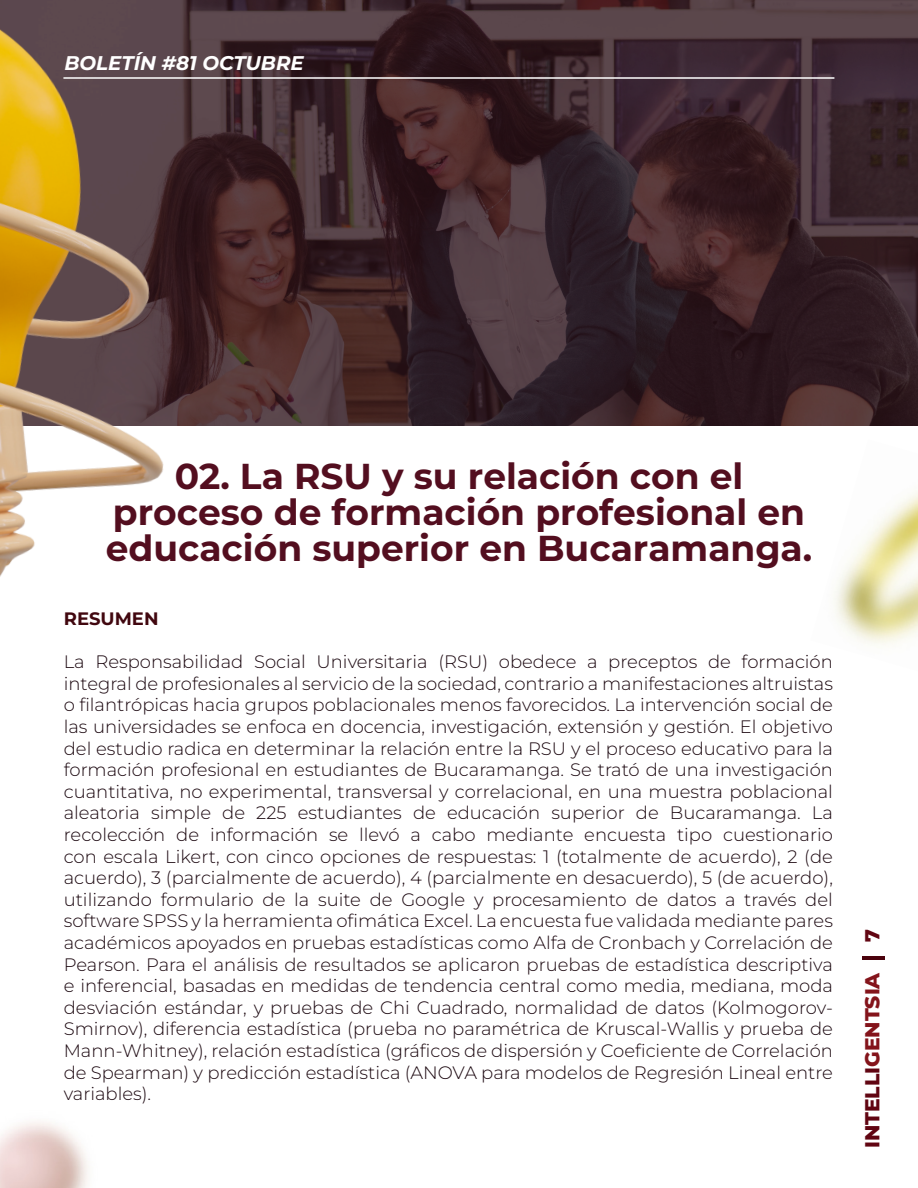
<style>
.page{position:relative;width:918px;height:1188px;background:#fff}
.page>*{position:absolute;margin:0;border:0;box-sizing:border-box;transform-origin:0 0}
.t1{font:100 36px/36px "Montserrat";color:#530e1f;text-align:center}
.t2{font:800 20.25px "Montserrat";color:#610512}
.t3{font:800 20.25px "Montserrat";color:#620613}
.t4{font:italic 700 19.8px "Montserrat";color:#fff}
.t5{font:300 18px/21.6px "Montserrat";color:#1b070f;text-align:justify}
.t6{font:100 18px "Montserrat";color:#41070f}
.s1{color:#84141b}
</style>
<div class="page">
<hr style="left:862px;top:956px;width:23px;height:4px;background:#4b020d">
<img style="left:834px;top:491px;width:84px;height:154px">
<svg style="left:369px;top:0;width:549px;height:426px;background:#3b252b"></svg>
<hr style="left:63px;top:77px;width:771px;height:2px;background:#fff">
<img style="left:0;top:0;width:369px;height:577px">
<p class="t4" style="left:64px;top:50px;width:241px">BOLETÍN #81 OCTUBRE</p>
<p class="t1" style="left:106px;top:458px;width:708px">02. La RSU y su relación con el proceso de formación profesional en educación superior en Bucaramanga.</p>
<p class="t6" style="left:64px;top:607px;width:96px">RESUMEN</p>
<p class="t5" style="left:64px;top:650px;width:771px">La Responsabilidad Social Universitaria (RSU) obedece a preceptos de formación integral de profesionales al servicio de la sociedad, contrario a manifestaciones altruistas o filantrópicas hacia grupos poblacionales menos favorecidos. La intervención social de las universidades se enfoca en docencia, investigación, extensión y gestión. El objetivo del estudio radica en determinar la relación entre la RSU y el proceso educativo para la formación profesional en estudiantes de Bucaramanga. Se trató de una investigación cuantitativa, no experimental, transversal y correlacional, en una muestra poblacional aleatoria simple de 225 estudiantes de educación superior de Bucaramanga. La recolección de información se llevó a cabo mediante encuesta tipo cuestionario con escala Likert, con cinco opciones de respuestas: 1 (totalmente de acuerdo), 2 (de acuerdo), 3 (parcialmente de acuerdo), 4 (parcialmente en desacuerdo), 5 (de acuerdo), utilizando formulario de la suite de Google y procesamiento de datos a través del software SPSS y la herramienta ofimática Excel. La encuesta fue validada mediante pares académicos apoyados en pruebas estadísticas como Alfa de Cronbach y Correlación de Pearson. Para el análisis de resultados se aplicaron pruebas de estadística descriptiva e inferencial, basadas en medidas de tendencia central como media, mediana, moda desviación estándar, y pruebas de Chi Cuadrado, normalidad de datos (Kolmogorov-Smirnov), diferencia estadística (prueba no paramétrica de Kruscal-Wallis y prueba de Mann-Whitney), relación estadística (gráficos de dispersión y Coeficiente de Correlación de Spearman) y predicción estadística (ANOVA para modelos de Regresión Lineal entre variables).</p>
<p class="t3" style="left:859px;top:942px;width:14px;rotate:-90deg">7</p>
<p class="t2" style="left:859px;top:1148px;width:178px;rotate:-90deg">INTELLI<span class="s1">GENTSIA</span></p>
</div>
